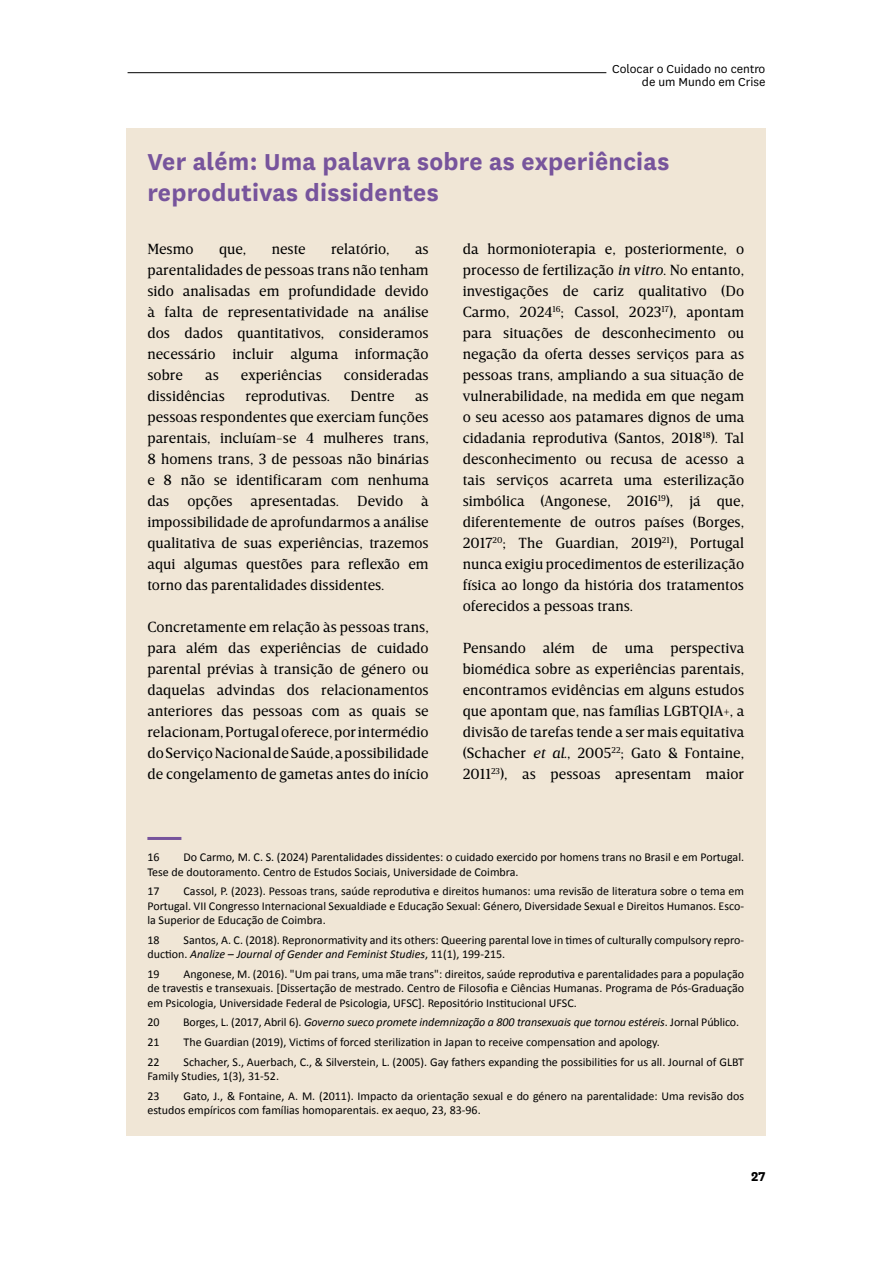
<style>
.page{position:relative;width:893px;height:1263px;background:#fff}
.page>*{position:absolute;margin:0;border:0;box-sizing:border-box;transform-origin:0 0}
.t1{font:700 27px/31.5px "National";letter-spacing:.01em;color:#77549c}
.t2{font:15px/21px "Breve Text";color:#000;text-align:justify}
.t3{font:700 15px "National";color:#000}
.t4{font:13.5px/13.5px "National";color:#000;text-align:right}
.t5{font:12px/14.4px "Calibri";color:#000}
.t6{font:italic 12px "Calibri";letter-spacing:-.01em;color:#000}
.s1{font-style:italic}
.s2{font-style:normal}
</style>
<div class="page">
<hr style="left:128px;top:72px;width:478px;height:1px;background:#000">
<div style="left:126px;top:128px;width:639px;height:1007px;background:#f0e6d6"></div>
<hr style="left:147px;top:837px;width:34px;height:3px;background:#77549c">
<p class="t4" style="left:612px;top:61px;width:155px">Colocar o Cuidado no centro de um Mundo em Crise</p>
<h1 class="t1" style="left:147px;top:144px;width:523px">Ver além: Uma palavra sobre as experiências reprodutivas dissidentes</h1>
<p class="t2" style="left:147px;top:238px;width:48px">Mesmo</p>
<p class="t2" style="left:219px;top:238px;width:29px">que,</p>
<p class="t2" style="left:272px;top:238px;width:36px">neste</p>
<p class="t2" style="left:331px;top:238px;width:60px">relatório,</p>
<p class="t2" style="left:147px;top:238px;width:283px;text-indent:268px">as parentalidades de pessoas trans não tenham sido analisadas em profundidade devido à falta de representatividade na análise dos dados quantitativos, consideramos necessário incluir alguma informação sobre</p>
<p class="t2" style="left:205px;top:364px;width:15px">as</p>
<p class="t2" style="left:241px;top:364px;width:82px">experiências</p>
<p class="t2" style="left:344px;top:364px;width:86px">consideradas</p>
<p class="t2" style="left:147px;top:385px;width:79px">dissidências</p>
<p class="t2" style="left:245px;top:385px;width:86px">reprodutivas.</p>
<p class="t2" style="left:351px;top:385px;width:46px">Dentre</p>
<p class="t2" style="left:147px;top:385px;width:283px;text-indent:268px">as pessoas respondentes que exerciam funções parentais, incluíam-se 4 mulheres trans, 8 homens trans, 3 de pessoas não binárias e 8 não se identificaram com nenhuma das opções apresentadas. Devido à impossibilidade de aprofundarmos a análise qualitativa de suas experiências, trazemos aqui algumas questões para reflexão em torno das parentalidades dissidentes.</p>
<p class="t2" style="left:147px;top:616px;width:283px">Concretamente em relação às pessoas trans, para além das experiências de cuidado parental prévias à transição de género ou daquelas advindas dos relacionamentos anteriores das pessoas com as quais se relacionam, Portugal oferece, por intermédio do Serviço Nacional de Saúde, a possibilidade de congelamento de gametas antes do início</p>
<p class="t2" style="left:463px;top:238px;width:283px">da hormonioterapia e, posteriormente, o processo de fertilização <span class="s1">in vitro</span>. No entanto, investigações de cariz qualitativo (Do Carmo, 2024<sup>16</sup>; Cassol, 2023<sup>17</sup>), apontam para situações de desconhecimento ou negação da oferta desses serviços para as pessoas trans, ampliando a sua situação de vulnerabilidade, na medida em que negam o seu acesso aos patamares dignos de uma cidadania reprodutiva (Santos, 2018<sup>18</sup>). Tal desconhecimento ou recusa de acesso a tais serviços acarreta uma esterilização simbólica (Angonese, 2016<sup>19</sup>), já que, diferentemente de outros países (Borges, 2017<sup>20</sup>; The Guardian, 2019<sup>21</sup>), Portugal nunca exigiu procedimentos de esterilização física ao longo da história dos tratamentos oferecidos a pessoas trans.</p>
<p class="t2" style="left:463px;top:637px;width:283px">Pensando além de uma perspectiva biomédica sobre as experiências parentais, encontramos evidências em alguns estudos que apontam que, nas famílias LGBTQIA+, a divisão de tarefas tende a ser mais equitativa (Schacher <span class="s1">et al.</span>, 2005<sup>22</sup>; Gato &amp; Fontaine, 2011<sup>23</sup>), as pessoas apresentam maior</p>
<p class="t5" style="left:147px;top:850px;width:598px;text-indent:36px">Do Carmo, M. C. S. (2024) Parentalidades dissidentes: o cuidado exercido por homens trans no Brasil e em Portugal.<br>Tese de doutoramento. Centro de Estudos Sociais, Universidade de Coimbra.</p>
<p class="t5" style="left:147px;top:884px;width:14px">17</p>
<p class="t5" style="left:147px;top:850px;width:14px">16</p>
<p class="t5" style="left:147px;top:884px;width:598px;text-align:justify;text-indent:36px">Cassol, P. (2023). Pessoas trans, saúde reprodutiva e direitos humanos: uma revisão de literatura sobre o tema em Portugal. VII Congresso Internacional Sexualdiade e Educação Sexual: Género, Diversidade Sexual e Direitos Humanos. Esco&shy;la Superior de Educação de Coimbra.</p>
<p class="t5" style="left:147px;top:932px;width:14px">18</p>
<p class="t5" style="left:147px;top:932px;width:598px;text-indent:36px">Santos, A. C. (2018). Repronormativity and its others: Queering parental love in times of culturally compulsory repro&shy;duction. <span class="s1">Analize – Journal of Gender and Feminist Studies</span>, 11(1), 199-215.</p>
<p class="t5" style="left:147px;top:966px;width:14px">19</p>
<p class="t5" style="left:147px;top:966px;width:598px;text-align:justify;text-indent:36px">Angonese, M. (2016). "Um pai trans, uma mãe trans": direitos, saúde reprodutiva e parentalidades para a população de travestis e transexuais. [Dissertação de mestrado. Centro de Filosofia e Ciências Humanas. Programa de Pós-Graduação em Psicologia, Universidade Federal de Psicologia, UFSC]. Repositório Institucional UFSC.</p>
<p class="t5" style="left:147px;top:1015px;width:14px">20</p>
<p class="t6" style="left:183px;top:1015px;width:557px"><span class="s2">Borges, L. (2017, Abril 6).</span> Governo sueco promete indemnização a 800 transexuais que tornou estéreis<span class="s2">. Jornal Público.</span></p>
<p class="t5" style="left:147px;top:1034px;width:14px">21</p>
<p class="t5" style="left:184px;top:1034px;width:478px">The Guardian (2019), Victims of forced sterilization in Japan to receive compensation and apology.</p>
<p class="t5" style="left:147px;top:1054px;width:14px">22</p>
<p class="t5" style="left:147px;top:1054px;width:598px;text-indent:36px">Schacher, S., Auerbach, C., &amp; Silverstein, L. (2005). Gay fathers expanding the possibilities for us all. Journal of GLBT<br>Family Studies, 1(3), 31-52.</p>
<p class="t5" style="left:147px;top:1088px;width:14px">23</p>
<p class="t5" style="left:147px;top:1088px;width:598px;text-indent:36px">Gato, J., &amp; Fontaine, A. M. (2011). Impacto da orientação sexual e do género na parentalidade: Uma revisão dos estudos empíricos com famílias homoparentais. ex aequo, 23, 83-96.</p>
<p class="t3" style="left:751px;top:1166px;width:16px">27</p>
</div>
